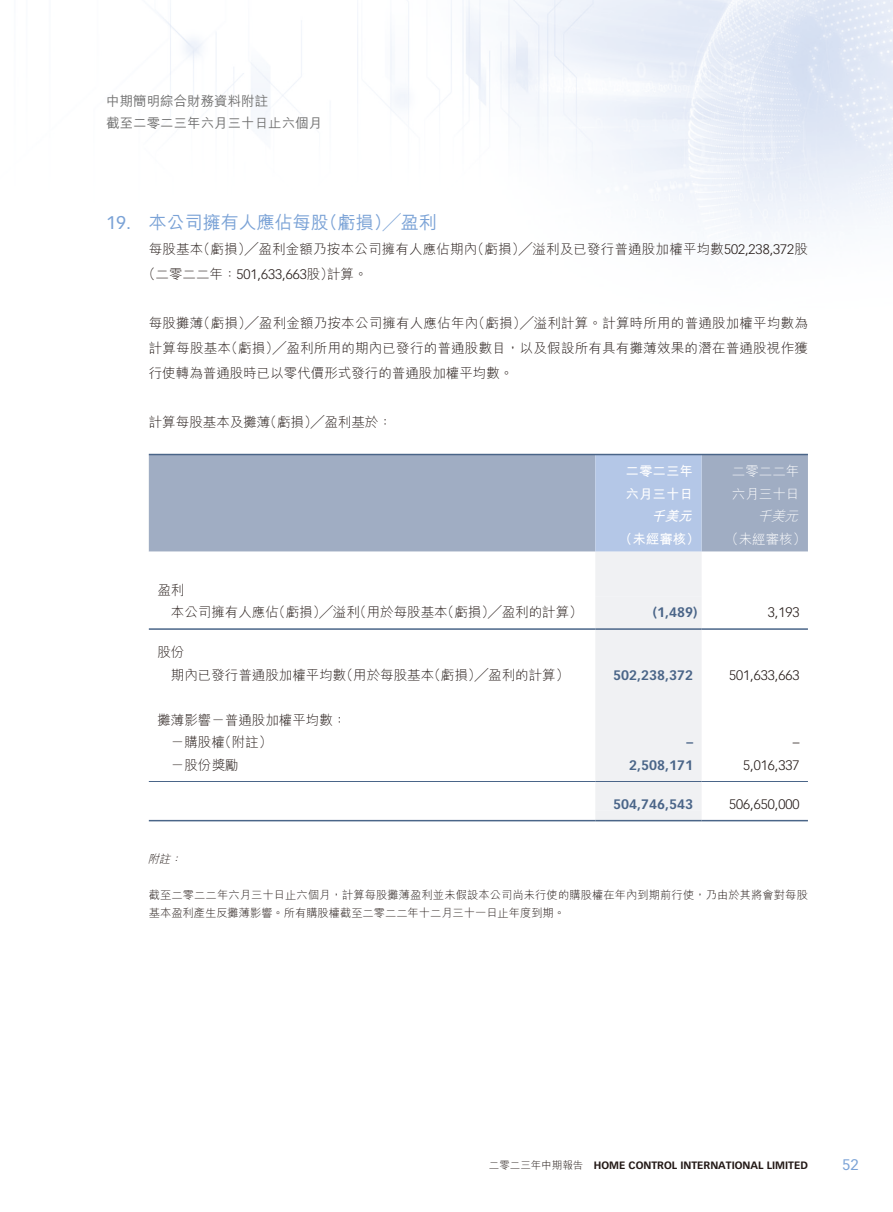
<style>
.page{position:relative;width:893px;height:1212px;background:#fff}
.page>*{position:absolute;margin:0;border:0;box-sizing:border-box;transform-origin:0 0}
.t1{font:18px "M Hei HK Medium E Ten B5 H";color:#7aa2d6}
.t2{font:15px "Vectora LT Std";color:#7aa2d6}
.t3{font:13.5px/24.8px "M Hei HK Light E Ten B5 H";color:#231916}
.t4{font:700 13.5px "Vectora LT Std";color:#4a6588}
.t5{font:300 13.5px "Vectora LT Std";color:#231916}
.t6{font:13.5px/22.2px "M Hei HK Medium E Ten B5 H";color:#717171}
.t7{font:13.5px/22.5px "M Hei HK Bold E Ten B5 H";color:#fff}
.t8{font:13.5px/22.5px "M Hei HK Light E Ten B5 H";color:#fff}
.t9{font:italic 13.5px "M Hei HK Bold E Ten B5 H";color:#fff}
.t10{font:italic 13.5px "M Hei HK Light E Ten B5 H";color:#fff}
.t11{font:11.25px/18px "M Hei HK Light E Ten B5 H";letter-spacing:.01em;color:#231916}
.t12{font:italic 11.25px "M Hei HK Light E Ten B5 H";color:#231916}
.t13{font:700 10.5px "Vectora LT Std";color:#231916}
.s1{font-family:"Vectora LT Std"}
.s2{font-family:"Vectora LT Std";font-weight:300}
.s3{font-family:"M Hei HK Light E Ten B5 H";font-weight:400}
</style>
<div class="page">
<img style="left:148px;top:0;width:745px;height:822px">
<div style="left:149px;top:455px;width:659px;height:97px;background:#a0adc3"></div>
<svg style="left:149px;top:552px;width:659px;height:268px"></svg>
<svg style="left:595px;top:455px;width:107px;height:365px"></svg>
<hr style="left:149px;top:454px;width:659px;height:1px;background:#4a6588">
<hr style="left:149px;top:628px;width:446px;height:2px;background:#4a6588">
<hr style="left:595px;top:628px;width:107px;height:2px;background:#4a6588">
<hr style="left:702px;top:628px;width:106px;height:2px;background:#4a6588">
<hr style="left:149px;top:781px;width:446px;height:1px;background:#4a6588">
<hr style="left:595px;top:781px;width:107px;height:1px;background:#4a6588">
<hr style="left:702px;top:781px;width:106px;height:1px;background:#4a6588">
<hr style="left:149px;top:820px;width:446px;height:1px;background:#4a6588">
<hr style="left:595px;top:820px;width:107px;height:1px;background:#4a6588">
<hr style="left:702px;top:820px;width:106px;height:1px;background:#4a6588">
<p class="t6" style="left:106px;top:91px;width:217px">中期簡明綜合財務資料附註<br>截至二零二三年六月三十日止六個月</p>
<h1 class="t1" style="left:106px;top:215px;width:332px"><span class="s1">19.</span> 本公司擁有人應佔每股（虧損）╱盈利</h1>
<p class="t3" style="left:142px;top:238px;width:667px;text-indent:7px">每股基本（虧損）╱盈利金額乃按本公司擁有人應佔期內（虧損）╱溢利及已發行普通股加權平均數<span class="s2">502,238,372</span>股（二零二二年：<span class="s2">501,633,663</span>股）計算。</p>
<p class="t3" style="left:149px;top:313px;width:661px;text-align:justify">每股攤薄（虧損）╱盈利金額乃按本公司擁有人應佔年內（虧損）╱溢利計算。計算時所用的普通股加權平均數為計算每股基本（虧損）╱盈利所用的期內已發行的普通股數目，以及假設所有具有攤薄效果的潛在普通股視作獲行使轉為普通股時已以零代價形式發行的普通股加權平均數。</p>
<p class="t3" style="left:149px;top:412px;width:244px">計算每股基本及攤薄（虧損）╱盈利基於：</p>
<p class="t7" style="left:626px;top:461px;width:69px">二零二三年六月三十日</p>
<p class="t9" style="left:651px;top:511px;width:45px">千美元</p>
<p class="t8" style="left:732px;top:461px;width:69px">二零二二年六月三十日</p>
<p class="t10" style="left:757px;top:511px;width:46px">千美元</p>
<p class="t3" style="left:171px;top:580px;width:413px;line-height:22.5px;text-indent:-14px">盈利<br>本公司擁有人應佔（虧損）╱溢利（用於每股基本（虧損）╱盈利的計算）</p>
<p class="t3" style="left:171px;top:642px;width:400px;line-height:22.5px;text-indent:-14px">股份<br>期內已發行普通股加權平均數（用於每股基本（虧損）╱盈利的計算）</p>
<p class="t3" style="left:171px;top:710px;width:177px;line-height:22.5px;text-indent:-14px">攤薄影響－普通股加權平均數：－購股權（附註）</p>
<p class="t7" style="left:619px;top:529px;width:82px">（未經審核）</p>
<p class="t8" style="left:725px;top:529px;width:82px">（未經審核）</p>
<p class="t4" style="left:653px;top:606px;width:46px">(1,489)</p>
<p class="t5" style="left:768px;top:606px;width:33px">3,193</p>
<p class="t4" style="left:613px;top:668px;width:81px">502,238,372</p>
<p class="t5" style="left:729px;top:668px;width:72px">501,633,663</p>
<p class="t4" style="left:686px;top:736px;width:8px">–</p>
<p class="t5" style="left:793px;top:736px;width:8px">–</p>
<p class="t3" style="left:171px;top:754px;width:69px">－股份獎勵</p>
<p class="t4" style="left:629px;top:758px;width:65px">2,508,171</p>
<p class="t5" style="left:743px;top:758px;width:58px">5,016,337</p>
<p class="t4" style="left:613px;top:798px;width:81px">504,746,543</p>
<p class="t5" style="left:729px;top:798px;width:72px">506,650,000</p>
<p class="t12" style="left:148px;top:854px;width:38px">附註：</p>
<p class="t11" style="left:149px;top:887px;width:661px">截至二零二二年六月三十日止六個月，計算每股攤薄盈利並未假設本公司尚未行使的購股權在年內到期前行使，乃由於其將會對每股基本盈利產生反攤薄影響。所有購股權截至二零二二年十二月三十一日止年度到期。</p>
<p class="t13" style="left:489px;top:1160px;width:321px"><span class="s3">二零二三年中期報告</span> HOME CONTROL INTERNATIONAL LIMITED</p>
<p class="t2" style="left:842px;top:1158px;width:18px">52</p>
</div>
